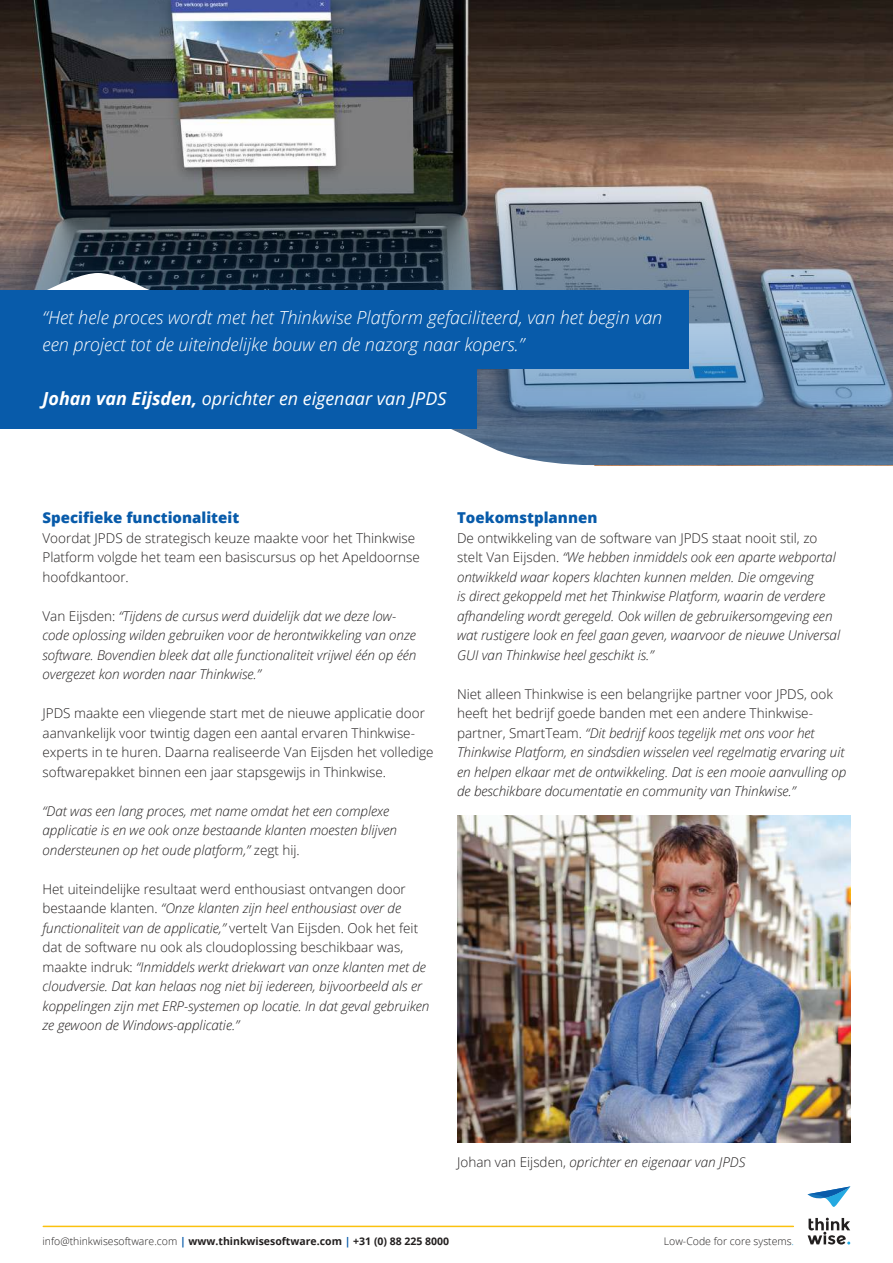
<style>
.page{position:relative;width:893px;height:1263px;background:#fff}
.page>*{position:absolute;margin:0;border:0;box-sizing:border-box;transform-origin:0 0}
.t1{font:italic 300 18px/27px "Open Sans";color:#fff}
.t2{font:italic 18px "Open Sans";color:#fff}
.t3{font:800 15px "Open Sans";color:#085baa}
.t4{font:italic 300 13.5px/19.5px "Open Sans";letter-spacing:-.005em;color:#221f1f}
.t5{font:300 13.5px/19.5px "Open Sans";color:#221f1f}
.t6{font:700 10.5px "Open Sans";color:#221f1f}
.t7{font:300 10.5px "Open Sans";color:#221f1f}
.s1{font-weight:700}
.s2{font-style:normal}
.s3{font-weight:300}
.s4{color:#085baa}
.s5{color:#24a9e1}
</style>
<div class="page">
<svg style="left:808px;top:1218px;width:42px;height:26px"></svg>
<svg style="left:807px;top:1186px;width:43px;height:21px"></svg>
<hr style="left:43px;top:1226px;width:750px;height:1px;background:#fbc10e">
<img style="left:0;top:0;width:893px;height:465px">
<svg style="left:0;top:273px;width:594px;height:193px"></svg>
<div style="left:0;top:291px;width:689px;height:78px;background:#085baa"></div>
<div style="left:0;top:350px;width:476px;height:78px;background:#085baa"></div>
<img style="left:457px;top:816px;width:393px;height:326px">
<h1 class="t1" style="left:43px;top:303px;width:621px">“Het hele proces wordt met het Thinkwise Platform gefaciliteerd, van het begin van een project tot de uiteindelijke bouw en de nazorg naar kopers.”</h1>
<h1 class="t2" style="left:43px;top:391px;width:405px"><span class="s1">Johan van Eijsden,</span> oprichter en eigenaar van JPDS</h1>
<p class="t3" style="left:43px;top:506px;width:198px">Specifieke functionaliteit</p>
<p class="t5" style="left:43px;top:529px;width:379px">Voordat JPDS de strategisch keuze maakte voor het Thinkwise<br>Platform volgde het team een basiscursus op het Apeldoornse hoofdkantoor.</p>
<p class="t4" style="left:43px;top:607px;width:375px"><span class="s2">Van Eijsden:</span> “Tijdens de cursus werd duidelijk dat we deze low&shy;code oplossing wilden gebruiken voor de herontwikkeling van onze software. Bovendien bleek dat alle functionaliteit vrijwel één op één overgezet kon worden naar Thinkwise.”</p>
<p class="t5" style="left:43px;top:705px;width:393px">JPDS maakte een vliegende start met de nieuwe applicatie door aanvankelijk voor twintig dagen een aantal ervaren Thinkwise&shy;experts in te huren. Daarna realiseerde Van Eijsden het volledige softwarepakket binnen een jaar stapsgewijs in Thinkwise.</p>
<p class="t4" style="left:43px;top:801px;width:356px">“Dat was een lang proces, met name omdat het een complexe applicatie is en we ook onze bestaande klanten moesten blijven ondersteunen op het oude platform,” <span class="s2">zegt hij.</span></p>
<p class="t4" style="left:43px;top:880px;width:388px"><span class="s2">Het uiteindelijke resultaat werd enthousiast ontvangen door bestaande klanten.</span> “Onze klanten zijn heel enthousiast over de functionaliteit van de applicatie,” <span class="s2">vertelt Van Eijsden. Ook het feit dat de software nu ook als cloudoplossing beschikbaar was, maakte indruk:</span> “Inmiddels werkt driekwart van onze klanten met de cloudversie. Dat kan helaas nog niet bij iedereen, bijvoorbeeld als er koppelingen zijn met ERP-systemen op locatie. In dat geval gebruiken ze gewoon de Windows-applicatie.”</p>
<p class="t3" style="left:457px;top:506px;width:142px">Toekomstplannen</p>
<p class="t4" style="left:457px;top:529px;width:384px"><span class="s2">De ontwikkeling van de software van JPDS staat nooit stil, zo stelt Van Eijsden.</span> “We hebben inmiddels ook een aparte webportal ontwikkeld waar kopers klachten kunnen melden. Die omgeving<br>is direct gekoppeld met het Thinkwise Platform, waarin de verdere afhandeling wordt geregeld. Ook willen de gebruikersomgeving een wat rustigere look en feel gaan geven, waarvoor de nieuwe Universal GUI van Thinkwise heel geschikt is.”</p>
<p class="t4" style="left:457px;top:685px;width:391px"><span class="s2">Niet alleen Thinkwise is een belangrijke partner voor JPDS, ook heeft het bedrijf goede banden met een andere Thinkwise&shy;partner, SmartTeam.</span> “Dit bedrijf koos tegelijk met ons voor het Thinkwise Platform, en sindsdien wisselen veel regelmatig ervaring uit en helpen elkaar met de ontwikkeling. Dat is een mooie aanvulling op de beschikbare documentatie en community van Thinkwise.”</p>
<p class="t4" style="left:457px;top:1153px;width:290px"><span class="s2">Johan van Eijsden,</span> oprichter en eigenaar van JPDS</p>
<p class="t6" style="left:43px;top:1237px;width:408px"><span class="s3">info@thinkwisesoftware.com</span> <span class="s4">|</span> www.thinkwisesoftware.com <span class="s4">|</span> +31 (0) 88 225 8000</p>
<p class="t7" style="left:664px;top:1237px;width:132px">Low-Code for core systems<span class="s5">.</span></p>
</div>
